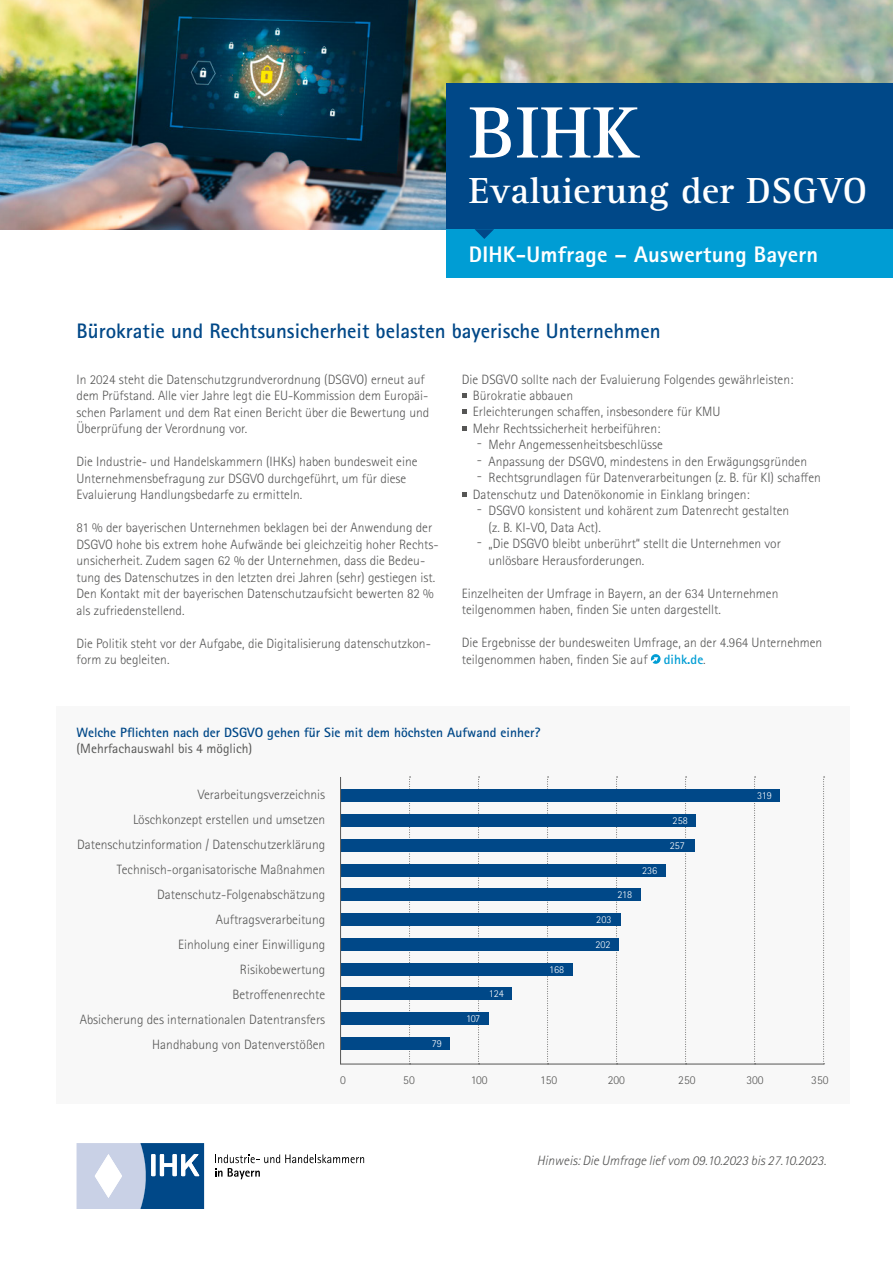
<style>
.page{position:relative;width:893px;height:1263px;background:#fff}
.page>*{position:absolute;margin:0;border:0;box-sizing:border-box;transform-origin:0 0}
.t1{font:700 75.3px "Rotis Serif Std";color:#fff}
.t2{font:700 37.5px "Rotis Serif Std";letter-spacing:.01em;color:#fff}
.t3{font:800 22.5px "Rotis Sans Serif Std";letter-spacing:.01em;color:#fff}
.t4{font:700 21px "Rotis Sans Serif Std";color:#004888}
.t5{font:300 13.5px/16.5px "Rotis Sans Serif Std";color:#565655}
.t6{font:700 13.5px "Rotis Sans Serif Std";color:#004888}
.t7{font:italic 300 13.5px "Rotis Sans Serif Std";color:#565655}
.t8{font:13.5px "Rotis Sans Serif Std";color:#565655}
.t9{font:300 12px "Rotis Sans Serif Std";color:#565655}
.t10{font:300 10.5px "Rotis Sans Serif Std";color:#fff}
.s1{font-weight:700;color:#009dd4}
</style>
<div class="page">
<div style="left:56px;top:706px;width:794px;height:398px;background:#f8f8f8"></div>
<svg style="left:409px;top:777px;width:2px;height:287px"></svg>
<svg style="left:478px;top:777px;width:2px;height:287px"></svg>
<svg style="left:547px;top:777px;width:2px;height:287px"></svg>
<svg style="left:616px;top:777px;width:2px;height:287px"></svg>
<svg style="left:685px;top:777px;width:2px;height:287px"></svg>
<svg style="left:754px;top:777px;width:2px;height:287px"></svg>
<svg style="left:823px;top:777px;width:2px;height:287px"></svg>
<img style="left:0;top:0;width:893px;height:229px">
<div style="left:446px;top:229px;width:447px;height:49px;background:#009dd4"></div>
<svg style="left:475px;top:229px;width:19px;height:10px"></svg>
<div style="left:446px;top:84px;width:447px;height:145px;background:#004888"></div>
<svg style="left:215px;top:1154px;width:149px;height:25px"></svg>
<svg style="left:77px;top:1143px;width:127px;height:66px;background:#7fa0c3"></svg>
<svg style="left:462px;top:393px;width:4px;height:4px"></svg>
<svg style="left:462px;top:409px;width:4px;height:5px"></svg>
<svg style="left:462px;top:426px;width:4px;height:4px"></svg>
<svg style="left:462px;top:492px;width:4px;height:4px"></svg>
<svg style="left:651px;top:654px;width:10px;height:10px"></svg>
<div style="left:341px;top:789px;width:439px;height:13px;background:#004888"></div>
<div style="left:341px;top:814px;width:355px;height:13px;background:#004888"></div>
<div style="left:341px;top:839px;width:354px;height:13px;background:#004888"></div>
<div style="left:341px;top:864px;width:325px;height:12px;background:#004888"></div>
<div style="left:341px;top:888px;width:300px;height:13px;background:#004888"></div>
<div style="left:341px;top:913px;width:279px;height:13px;background:#004888"></div>
<div style="left:341px;top:938px;width:278px;height:13px;background:#004888"></div>
<div style="left:341px;top:963px;width:231px;height:12px;background:#004888"></div>
<div style="left:341px;top:987px;width:171px;height:13px;background:#004888"></div>
<div style="left:341px;top:1012px;width:147px;height:13px;background:#004888"></div>
<div style="left:341px;top:1037px;width:109px;height:13px;background:#004888"></div>
<hr style="left:340px;top:1064px;width:484px;height:1px;background:#565655">
<hr style="left:340px;top:777px;width:1px;height:287px;background:#565655">
<h1 class="t1" style="left:469px;top:88px;width:173px">BIHK</h1>
<h2 class="t2" style="left:469px;top:168px;width:400px">Evaluierung der DSGVO</h2>
<h3 class="t3" style="left:469px;top:240px;width:351px">DIHK-Umfrage – Auswertung Bayern</h3>
<h3 class="t4" style="left:77px;top:318px;width:586px">Bürokratie und Rechtsunsicherheit belasten bayerische Unternehmen</h3>
<p class="t5" style="left:77px;top:371px;width:354px">In 2024 steht die Datenschutzgrundverordnung (DSGVO) erneut auf dem Prüfstand. Alle vier Jahre legt die EU-Kommission dem Europäi&shy;schen Parlament und dem Rat einen Bericht über die Bewertung und Überprüfung der Verordnung vor.</p>
<p class="t5" style="left:77px;top:453px;width:342px">Die Industrie- und Handelskammern (IHKs) haben bundesweit eine<br>Unternehmensbefragung zur DSGVO durchgeführt, um für diese<br>Evaluierung Handlungsbedarfe zu ermitteln.</p>
<p class="t5" style="left:77px;top:519px;width:364px">81 % der bayerischen Unternehmen beklagen bei der Anwendung der DSGVO hohe bis extrem hohe Aufwände bei gleichzeitig hoher Rechts&shy;unsicherheit. Zudem sagen 62 % der Unternehmen, dass die Bedeu&shy;tung des Datenschutzes in den letzten drei Jahren (sehr) gestiegen ist.<br>Den Kontakt mit der bayerischen Datenschutzaufsicht bewerten 82 % als zufriedenstellend.</p>
<p class="t5" style="left:77px;top:635px;width:356px">Die Politik steht vor der Aufgabe, die Digitalisierung datenschutzkon&shy;form zu begleiten.</p>
<p class="t5" style="left:473px;top:371px;width:322px;text-indent:-11px">Die DSGVO sollte nach der Evaluierung Folgendes gewährleisten:<br>Bürokratie abbauen<br>Erleichterungen schaffen, insbesondere für KMU<br>Mehr Rechtssicherheit herbeiführen:</p>
<p class="t5" style="left:477px;top:437px;width:187px">- Mehr Angemessenheitsbeschlüsse</p>
<p class="t5" style="left:477px;top:453px;width:332px">- Anpassung der DSGVO, mindestens in den Erwägungsgründen</p>
<p class="t5" style="left:473px;top:470px;width:350px">- Rechtsgrundlagen für Datenverarbeitungen (z. B. für KI) schaffen<br>Datenschutz und Datenökonomie in Einklang bringen:</p>
<p class="t5" style="left:489px;top:503px;width:302px;text-indent:-12px">- DSGVO konsistent und kohärent zum Datenrecht gestalten (z. B. KI-VO, Data Act).</p>
<p class="t5" style="left:489px;top:536px;width:294px;text-indent:-12px">- „Die DSGVO bleibt unberührt“ stellt die Unternehmen vor unlösbare Herausforderungen.</p>
<p class="t5" style="left:462px;top:585px;width:318px">Einzelheiten der Umfrage in Bayern, an der 634 Unternehmen teilgenommen haben, finden Sie unten dargestellt.</p>
<p class="t5" style="left:462px;top:635px;width:362px">Die Ergebnisse der bundesweiten Umfrage, an der 4.964 Unternehmen teilgenommen haben, finden Sie auf <span class="s1">dihk.de</span>.</p>
<p class="t6" style="left:77px;top:723px;width:465px">Welche Pflichten nach der DSGVO gehen für Sie mit dem höchsten Aufwand einher?</p>
<p class="t8" style="left:77px;top:741px;width:177px">(Mehrfachauswahl bis 4 möglich)</p>
<p class="t5" style="left:77px;top:782px;width:250px;line-height:25px;text-align:right">Verarbeitungsverzeichnis<br>Löschkonzept erstellen und umsetzen Datenschutzinformation / Datenschutzerklärung Technisch-organisatorische Maßnahmen Datenschutz-Folgenabschätzung Auftragsverarbeitung<br>Einholung einer Einwilligung<br>Risikobewertung<br>Betroffenenrechte<br>Absicherung des internationalen Datentransfers Handhabung von Datenverstößen</p>
<p class="t10" style="left:757px;top:790px;width:16px">319</p>
<p class="t10" style="left:673px;top:815px;width:17px">258</p>
<p class="t10" style="left:670px;top:839px;width:17px">257</p>
<p class="t10" style="left:642px;top:864px;width:17px">236</p>
<p class="t10" style="left:617px;top:889px;width:16px">218</p>
<p class="t10" style="left:596px;top:913px;width:17px">203</p>
<p class="t10" style="left:595px;top:938px;width:16px">202</p>
<p class="t10" style="left:549px;top:963px;width:17px">168</p>
<p class="t10" style="left:489px;top:988px;width:17px">124</p>
<p class="t10" style="left:466px;top:1012px;width:16px">107</p>
<p class="t10" style="left:432px;top:1037px;width:12px">79</p>
<p class="t9" style="left:340px;top:1073px;width:7px">0</p>
<p class="t9" style="left:403px;top:1073px;width:13px">50</p>
<p class="t9" style="left:471px;top:1073px;width:18px">100</p>
<p class="t9" style="left:540px;top:1073px;width:19px">150</p>
<p class="t9" style="left:608px;top:1073px;width:19px">200</p>
<p class="t9" style="left:678px;top:1073px;width:19px">250</p>
<p class="t9" style="left:746px;top:1073px;width:19px">300</p>
<p class="t9" style="left:811px;top:1073px;width:19px">350</p>
<p class="t7" style="left:537px;top:1153px;width:291px">Hinweis: Die Umfrage lief vom 09.10.2023 bis 27.10.2023.</p>
</div>
